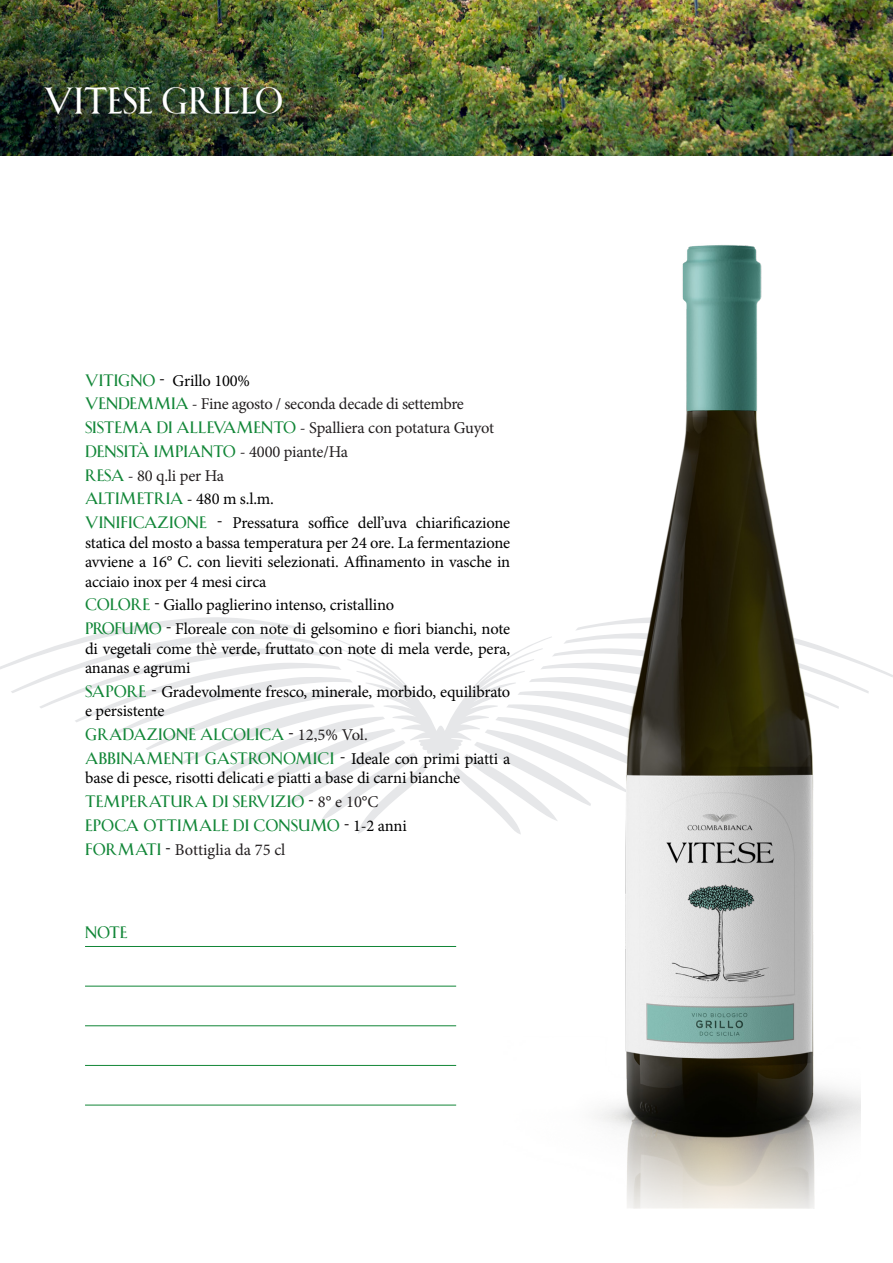
<style>
.page{position:relative;width:893px;height:1263px;background:#fff}
.page>*{position:absolute;margin:0;border:0;box-sizing:border-box;transform-origin:0 0}
.t1{font:700 36px "Shango";color:#fff}
.t2{font:16.5px/19.5px "Minion Pro";letter-spacing:-.01em;color:#000;text-align:justify}
.t3{font:16.5px "Minion Pro";letter-spacing:-.015em;color:#231f20}
.t4{font:700 16.5px "Shango";color:#118637}
.s1{font-family:"Shango";font-weight:700;color:#118637}
.s2{font-family:"Shango";font-weight:700;color:#231f20}
.s3{font-family:"Minion Pro";font-weight:400;color:#231f20}
.s4{color:#231f20}
.s5{font-family:"Minion Pro";font-weight:400;color:#000}
.s6{font-family:"Shango";font-weight:700}
</style>
<div class="page">
<img style="left:0;top:0;width:893px;height:155px">
<svg style="left:0;top:617px;width:893px;height:217px"></svg>
<svg style="left:329px;top:636px;width:175px;height:123px"></svg>
<img style="left:504px;top:245px;width:356px;height:964px">
<div style="left:48px;top:90px;width:252px;height:42px;background:#231f20;opacity:.75"></div>
<hr style="left:85px;top:946px;width:371px;height:1px;background:#118637">
<hr style="left:85px;top:986px;width:371px;height:1px;background:#118637">
<hr style="left:85px;top:1025px;width:371px;height:1px;background:#118637">
<hr style="left:85px;top:1065px;width:371px;height:1px;background:#118637">
<hr style="left:85px;top:1105px;width:371px;height:1px;background:#118637">
<p class="t1" style="left:45px;top:81px;width:240px">VITESE GRILLO</p>
<p class="t2" style="left:85px;top:371px;width:167px"><span class="s1">VITIGNO</span> <span class="s2">-</span> Grillo 100%</p>
<p class="t3" style="left:85px;top:393px;width:380px"><span class="s1">VENDEMMIA</span> - Fine agosto / seconda decade di settembre</p>
<p class="t3" style="left:85px;top:417px;width:411px"><span class="s1">SISTEMA DI ALLEVAMENTO</span> - Spalliera con potatura Guyot</p>
<p class="t4" style="left:85px;top:440px;width:265px">DENSITÀ IMPIANTO <span class="s3">- 4000 piante/Ha</span></p>
<p class="t3" style="left:85px;top:464px;width:141px"><span class="s1">RESA</span> - 80 q.li per Ha</p>
<p class="t2" style="left:85px;top:489px;width:191px"><span class="s1">ALTIMETRIA</span> - 480 m s.l.m.</p>
<p class="t2" style="left:85px;top:513px;width:427px"><span class="s1">VINIFICAZIONE</span> <span class="s2">-</span> Pressatura soffice dell’uva chiarificazione statica del mosto a bassa temperatura per 24 ore. La fermentazione avviene a 16° C. con lieviti selezionati. Affinamento in vasche in acciaio inox per 4 mesi circa</p>
<p class="t2" style="left:85px;top:595px;width:311px"><span class="s1">COLORE</span> <span class="s2">-</span> Giallo paglierino intenso, cristallino</p>
<p class="t2" style="left:85px;top:619px;width:427px"><span class="s1">PROFUMO</span> <span class="s2">-</span> Floreale con note di gelsomino e fiori bianchi, note di vegetali come thè verde, fruttato con note di mela verde, pera, ananas e agrumi</p>
<p class="t2" style="left:85px;top:682px;width:427px"><span class="s1">SAPORE</span> <span class="s2">-</span> Gradevolmente fresco, minerale, morbido, equilibrato e persistente</p>
<p class="t4" style="left:85px;top:724px;width:284px">GRADAZIONE ALCOLICA <span class="s4">-</span> <span class="s3">12,5% Vol.</span></p>
<p class="t2" style="left:85px;top:749px;width:427px"><span class="s1">ABBINAMENTI GASTRONOMICI</span> <span class="s2">-</span> Ideale con primi piatti a base di pesce, risotti delicati e piatti a base di carni bianche</p>
<p class="t4" style="left:85px;top:791px;width:295px">TEMPERATURA DI SERVIZIO <span class="s4">-</span> <span class="s3">8° e 10°C</span></p>
<p class="t4" style="left:85px;top:814px;width:323px">EPOCA OTTIMALE DI CONSUMO <span class="s4">-</span> <span class="s5">1-2 anni</span></p>
<p class="t3" style="left:85px;top:838px;width:202px"><span class="s1">FORMATI</span> <span class="s6">-</span> Bottiglia da 75 cl</p>
<p class="t4" style="left:85px;top:921px;width:44px">NOTE</p>
</div>
